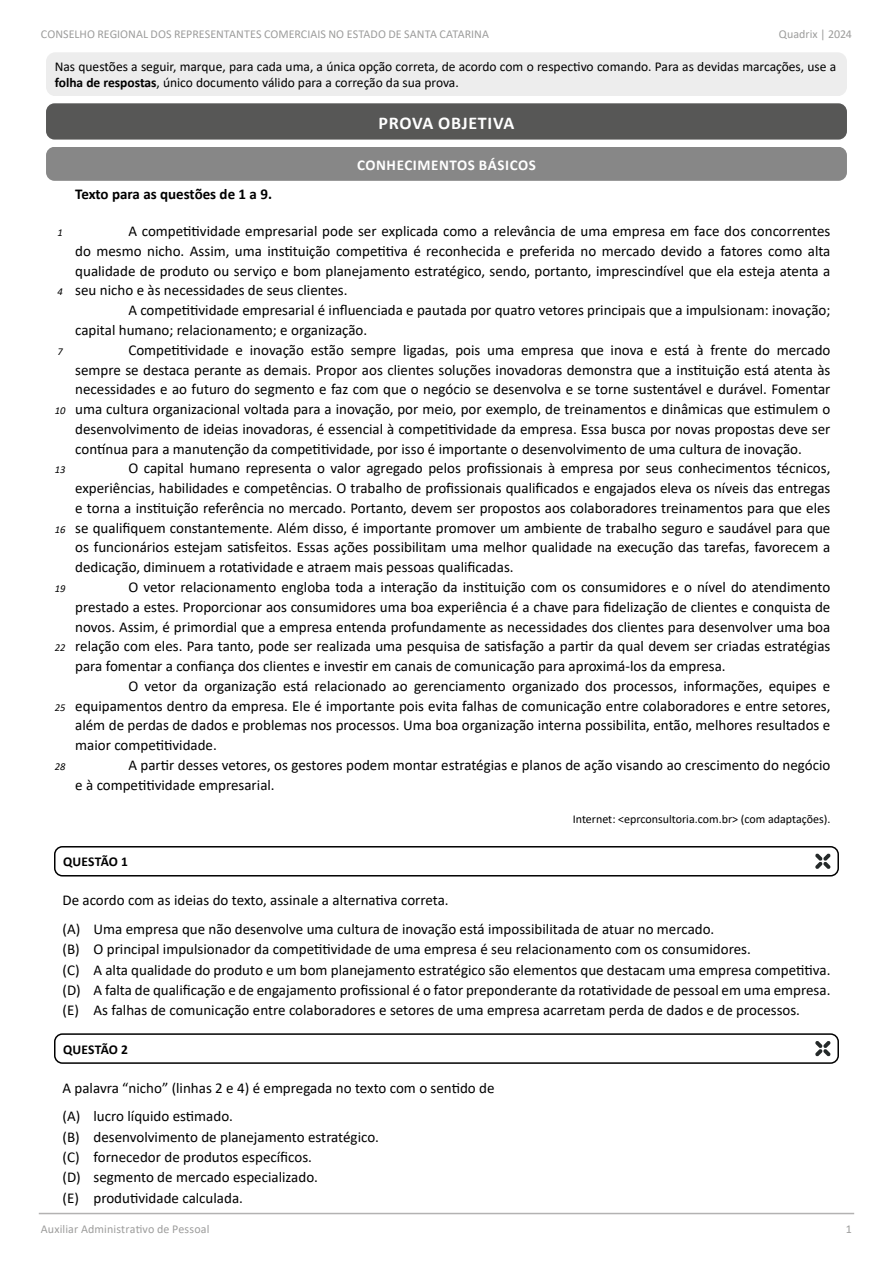
<style>
.page{position:relative;width:893px;height:1263px;background:#fff}
.page>*{position:absolute;margin:0;border:0;box-sizing:border-box;transform-origin:0 0}
.t1{font:700 18px "Calibri";letter-spacing:.04em;color:#fff}
.t2{font:15px/19.8px "Calibri";color:#000}
.t3{font:700 15px "Calibri";color:#000}
.t4{font:700 15px "Calibri";letter-spacing:.04em;color:#fff}
.t5{font:13.5px/16.2px "Calibri";color:#000}
.t6{font:700 13.5px "Calibri";letter-spacing:.005em;color:#000}
.t7{font:12px "Calibri";letter-spacing:.005em;color:#9d9d9c}
.t8{font:12px "Calibri";color:#000}
.t9{font:italic 10.5px "Calibri";color:#000}
.s1{font-weight:700}
</style>
<div class="page">
<hr style="left:39px;top:1213px;width:815px;height:1px;background:#b3b2b2">
<div style="left:47px;top:53px;width:799px;height:42px;background:#ededed;border-radius:9px"></div>
<div style="left:46px;top:52px;width:801px;height:44px;border:2px solid #ededed;border-radius:9px"></div>
<div style="left:46px;top:147px;width:801px;height:34px;background:#878787;border-radius:9px"></div>
<div style="left:46px;top:103px;width:801px;height:37px;background:#575756;border-radius:9px"></div>
<div style="left:54px;top:846px;width:785px;height:30px;border:2px solid #000;border-radius:8px"></div>
<svg style="left:815px;top:854px;width:15px;height:15px"></svg>
<div style="left:54px;top:1033px;width:785px;height:31px;border:2px solid #000;border-radius:8px"></div>
<svg style="left:815px;top:1041px;width:15px;height:15px"></svg>
<p class="t7" style="left:41px;top:25px;width:450px">CONSELHO REGIONAL DOS REPRESENTANTES COMERCIAIS NO ESTADO DE SANTA CATARINA</p>
<p class="t7" style="left:779px;top:25px;width:75px">Quadrix | 2024</p>
<p class="t5" style="left:55px;top:58px;width:783px">Nas questões a seguir, marque, para cada uma, a única opção correta, de acordo com o respectivo comando. Para as devidas marcações, use a <span class="s1">folha de respostas</span>, único documento válido para a correção da sua prova.</p>
<p class="t1" style="left:379px;top:110px;width:137px">PROVA OBJETIVA</p>
<p class="t9" style="left:58px;top:225px;width:7px">1</p>
<p class="t9" style="left:58px;top:285px;width:7px">4</p>
<p class="t9" style="left:58px;top:344px;width:7px">7</p>
<p class="t9" style="left:55px;top:403px;width:12px">10</p>
<p class="t9" style="left:55px;top:463px;width:12px">13</p>
<p class="t9" style="left:55px;top:522px;width:12px">16</p>
<p class="t9" style="left:55px;top:581px;width:12px">19</p>
<p class="t9" style="left:55px;top:640px;width:12px">22</p>
<p class="t9" style="left:55px;top:700px;width:12px">25</p>
<p class="t9" style="left:55px;top:759px;width:12px">28</p>
<p class="t4" style="left:357px;top:155px;width:180px">CONHECIMENTOS BÁSICOS</p>
<p class="t3" style="left:75px;top:184px;width:198px">Texto para as questões de 1 a 9.</p>
<p class="t2" style="left:75px;top:221px;width:757px;text-align:justify;text-indent:53px">A competitividade empresarial pode ser explicada como a relevância de uma empresa em face dos concorrentes do mesmo nicho. Assim, uma instituição competitiva é reconhecida e preferida no mercado devido a fatores como alta qualidade de produto ou serviço e bom planejamento estratégico, sendo, portanto, imprescindível que ela esteja atenta a seu nicho e às necessidades de seus clientes.</p>
<p class="t2" style="left:75px;top:300px;width:757px;text-indent:53px">A competitividade empresarial é influenciada e pautada por quatro vetores principais que a impulsionam: inovação; capital humano; relacionamento; e organização.</p>
<p class="t2" style="left:75px;top:339px;width:757px;text-align:justify;text-indent:53px">Competitividade e inovação estão sempre ligadas, pois uma empresa que inova e está à frente do mercado sempre se destaca perante as demais. Propor aos clientes soluções inovadoras demonstra que a instituição está atenta às necessidades e ao futuro do segmento e faz com que o negócio se desenvolva e se torne sustentável e durável. Fomentar uma cultura organizacional voltada para a inovação, por meio, por exemplo, de treinamentos e dinâmicas que estimulem o desenvolvimento de ideias inovadoras, é essencial à competitividade da empresa. Essa busca por novas propostas deve ser contínua para a manutenção da competitividade, por isso é importante o desenvolvimento de uma cultura de inovação.</p>
<p class="t2" style="left:75px;top:458px;width:757px;text-align:justify;text-indent:53px">O capital humano representa o valor agregado pelos profissionais à empresa por seus conhecimentos técnicos, experiências, habilidades e competências. O trabalho de profissionais qualificados e engajados eleva os níveis das entregas e torna a instituição referência no mercado. Portanto, devem ser propostos aos colaboradores treinamentos para que eles se qualifiquem constantemente. Além disso, é importante promover um ambiente de trabalho seguro e saudável para que os funcionários estejam satisfeitos. Essas ações possibilitam uma melhor qualidade na execução das tarefas, favorecem a dedicação, diminuem a rotatividade e atraem mais pessoas qualificadas.</p>
<p class="t2" style="left:75px;top:577px;width:757px;text-align:justify;text-indent:53px">O vetor relacionamento engloba toda a interação da instituição com os consumidores e o nível do atendimento prestado a estes. Proporcionar aos consumidores uma boa experiência é a chave para fidelização de clientes e conquista de novos. Assim, é primordial que a empresa entenda profundamente as necessidades dos clientes para desenvolver uma boa relação com eles. Para tanto, pode ser realizada uma pesquisa de satisfação a partir da qual devem ser criadas estratégias para fomentar a confiança dos clientes e investir em canais de comunicação para aproximá‑los da empresa.</p>
<p class="t2" style="left:75px;top:676px;width:757px;text-align:justify;text-indent:53px">O vetor da organização está relacionado ao gerenciamento organizado dos processos, informações, equipes e equipamentos dentro da empresa. Ele é importante pois evita falhas de comunicação entre colaboradores e entre setores, além de perdas de dados e problemas nos processos. Uma boa organização interna possibilita, então, melhores resultados e maior competitividade.</p>
<p class="t2" style="left:75px;top:755px;width:757px;text-indent:53px">A partir desses vetores, os gestores podem montar estratégias e planos de ação visando ao crescimento do negócio e à competitividade empresarial.</p>
<p class="t8" style="left:573px;top:810px;width:259px">Internet: &lt;eprconsultoria.com.br&gt; (com adaptações).</p>
<p class="t6" style="left:63px;top:852px;width:66px">QUESTÃO 1</p>
<p class="t2" style="left:63px;top:885px;width:653px;line-height:28.8px">De acordo com as ideias do texto, assinale a alternativa correta.<br>(A) Uma empresa que não desenvolve uma cultura de inovação está impossibilitada de atuar no mercado.</p>
<p class="t2" style="left:63px;top:939px;width:769px;line-height:20.2px">(B) O principal impulsionador da competitividade de uma empresa é seu relacionamento com os consumidores.<br>(C) A alta qualidade do produto e um bom planejamento estratégico são elementos que destacam uma empresa competitiva. (D) A falta de qualificação e de engajamento profissional é o fator preponderante da rotatividade de pessoal em uma empresa. (E) As falhas de comunicação entre colaboradores e setores de uma empresa acarretam perda de dados e de processos.</p>
<p class="t6" style="left:63px;top:1040px;width:66px">QUESTÃO 2</p>
<p class="t2" style="left:63px;top:1073px;width:434px;line-height:28.8px">A palavra “nicho” (linhas 2 e 4) é empregada no texto com o sentido de (A) lucro líquido estimado.</p>
<p class="t2" style="left:63px;top:1126px;width:318px;line-height:20.2px">(B) desenvolvimento de planejamento estratégico. (C) fornecedor de produtos específicos.<br>(D) segmento de mercado especializado.<br>(E) produtividade calculada.</p>
<p class="t7" style="left:41px;top:1220px;width:170px">Auxiliar Administrativo de Pessoal</p>
<p class="t7" style="left:846px;top:1220px;width:8px">1</p>
</div>
